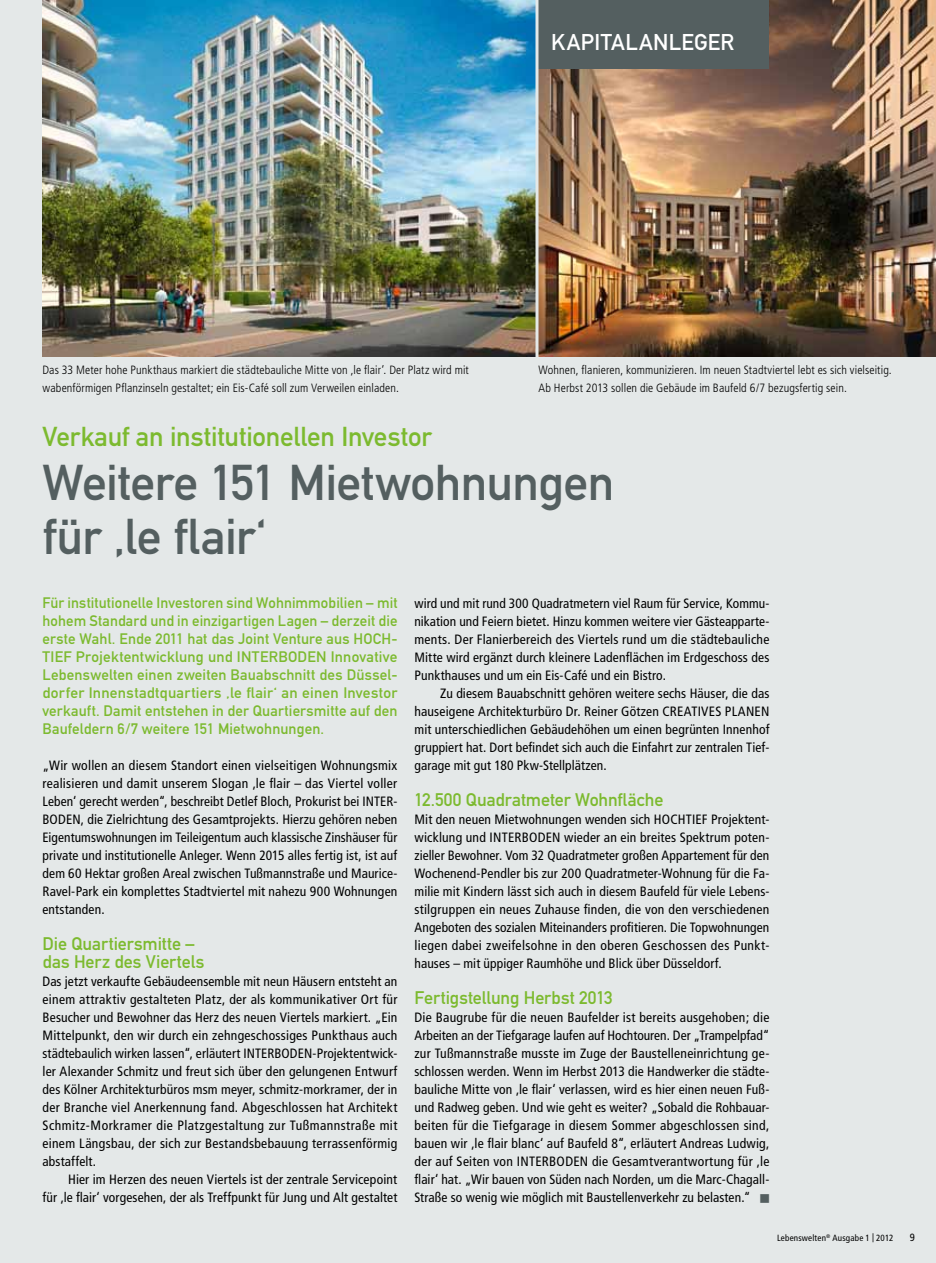
<style>
.page{position:relative;width:936px;height:1263px;background:#fff}
.page>*{position:absolute;margin:0;border:0;box-sizing:border-box;transform-origin:0 0}
.t1{font:49.5px/54px "DIN Mittelschrift Alternate";letter-spacing:-.015em;color:#545f60}
.t2{font:27px "DIN Mittelschrift";letter-spacing:-.005em;color:#7cba2f}
.t3{font:22.5px "DIN Mittelschrift Alternate";letter-spacing:.01em;color:#fff}
.t4{font:18px/18px "DIN Mittelschrift Alternate";letter-spacing:-.005em;color:#7cba2f}
.t5{font:15px/18px "DIN Mittelschrift Alternate";letter-spacing:.01em;color:#7cba2f;text-align:justify}
.t6{font:condensed 13.5px/18px "Frutiger";letter-spacing:.01em;color:#000;text-align:justify}
.t7{font:300 condensed 12px/18px "Frutiger";letter-spacing:.01em;color:#000}
.t8{font:condensed 10.5px "Frutiger";color:#000}
.t9{font:condensed 9px "Frutiger";letter-spacing:.02em;color:#000}
.s1{color:#545f60}
</style>
<div class="page">
<div style="left:0;top:0;width:935px;height:1263px;background:#e4e8e8"></div>
<img style="left:43px;top:0;width:892px;height:356px">
<div style="left:538px;top:0;width:231px;height:68px;background:#545f60"></div>
<hr style="left:535px;top:0;width:3px;height:357px;background:#e4e8e8">
<h3 class="t3" style="left:551px;top:29px;width:75px">Kapi tala</h3>
<h3 class="t3" style="left:653px;top:29px;width:82px">nleger</h3>
<p class="t7" style="left:43px;top:361px;width:428px">Das 33 Meter hohe Punkthaus markiert die städtebauliche Mitte von ‚le flair‘. Der Platz wird mit wabenförmigen Pflanzinseln gestaltet; ein Eis-Café soll zum Verweilen einladen.</p>
<p class="t7" style="left:538px;top:361px;width:355px">Wohnen, flanieren, kommunizieren. Im neuen Stadtviertel lebt es sich vielseitig.<br>Ab Herbst 2013 sollen die Gebäude im Baufeld 6/7 bezugsfertig sein.</p>
<h2 class="t2" style="left:43px;top:421px;width:391px">Verkauf an institutionellen Investor</h2>
<h1 class="t1" style="left:43px;top:456px;width:573px">Weitere 151 Mietwohnungen für ‚le flair‘</h1>
<p class="t5" style="left:43px;top:594px;width:356px">Für institutionelle Investoren sind Wohnimmobilien – mit hohem Standard und in einzigartigen Lagen – derzeit die erste Wahl. Ende 2011 hat das Joint Venture aus HOCH-TIEF Projektentwicklung und INTERBODEN</p>
<p class="t5" style="left:43px;top:648px;width:356px;text-indent:288px">Innovative Lebenswelten einen zweiten Bauabschnitt des Düssel&shy;dorfer Innenstadtquartiers ‚le flair‘ an einen Investor verkauft. Damit entstehen in der Quartiersmitte auf den Baufeldern 6/7 weitere 151 Mietwohnungen.</p>
<p class="t6" style="left:43px;top:757px;width:356px">„Wir wollen an diesem Standort einen vielseitigen Wohnungsmix realisieren und damit unserem Slogan ‚le flair – das Viertel voller Leben‘ gerecht werden“, beschreibt Detlef Bloch, Prokurist bei INTER-BODEN, die Zielrichtung des Gesamtprojekts. Hierzu gehören neben Eigentumswohnungen im Teileigentum auch klassische Zinshäuser für private und institutionelle Anleger. Wenn 2015 alles fertig ist, ist auf dem 60 Hektar großen Areal zwischen Tußmannstraße und Maurice-Ravel-Park ein komplettes Stadtviertel mit nahezu 900 Wohnungen entstanden.</p>
<h3 class="t4" style="left:43px;top:935px;width:163px">Die Quartiersmitte – das Herz des Viertels</h3>
<p class="t6" style="left:43px;top:973px;width:356px">Das jetzt verkaufte Gebäudeensemble mit neun Häusern entsteht an einem attraktiv gestalteten Platz, der als kommunikativer Ort für Besucher und Bewohner das Herz des neuen Viertels markiert. „Ein Mittelpunkt, den wir durch ein zehngeschossiges Punkthaus auch städtebaulich wirken lassen“, erläutert INTERBODEN-Projektentwick&shy;ler Alexander Schmitz und freut sich über den gelungenen Entwurf des Kölner Architekturbüros msm meyer, schmitz-morkramer, der in der Branche viel Anerkennung fand. Abgeschlossen hat Architekt Schmitz-Morkramer die Platzgestaltung zur Tußmannstraße mit einem Längsbau, der sich zur Bestandsbebauung terrassenförmig abstaffelt.</p>
<p class="t6" style="left:43px;top:1171px;width:356px;text-align:right">Hier im Herzen des neuen Viertels ist der zentrale Servicepoint<br>für ‚le flair‘ vorgesehen, der als Treffpunkt für Jung und Alt gestaltet</p>
<p class="t6" style="left:414px;top:595px;width:356px">wird und mit rund 300 Quadratmetern viel Raum für Service, Kommu&shy;nikation und Feiern bietet. Hinzu kommen weitere vier Gästeapparte&shy;ments. Der Flanierbereich des Viertels rund um die städtebauliche Mitte wird ergänzt durch kleinere Ladenflächen im Erdgeschoss des Punkthauses und um ein Eis-Café und ein Bistro.</p>
<p class="t6" style="left:414px;top:685px;width:356px;text-indent:26px">Zu diesem Bauabschnitt gehören weitere sechs Häuser, die das hauseigene Architekturbüro Dr. Reiner Götzen CREATIVES PLANEN mit unterschiedlichen Gebäudehöhen um einen begrünten Innenhof gruppiert hat. Dort befindet sich auch die Einfahrt zur zentralen Tief&shy;garage mit gut 180 Pkw-Stellplätzen.</p>
<h3 class="t4" style="left:414px;top:791px;width:250px">12.500 Quadratmeter Wohnfläche</h3>
<p class="t6" style="left:414px;top:811px;width:356px">Mit den neuen Mietwohnungen wenden sich HOCHTIEF Projektent&shy;wicklung und INTERBODEN wieder an ein breites Spektrum poten&shy;zieller Bewohner. Vom 32 Quadratmeter großen Appartement für den Wochenend-Pendler bis zur 200 Quadratmeter-Wohnung für die Fa&shy;milie mit Kindern lässt sich auch in diesem Baufeld für viele Lebens&shy;stilgruppen ein neues Zuhause finden, die von den verschiedenen Angeboten des sozialen Miteinanders profitieren. Die Topwohnungen liegen dabei zweifelsohne in den oberen Geschossen des Punkt&shy;hauses – mit üppiger Raumhöhe und Blick über Düsseldorf.</p>
<h3 class="t4" style="left:414px;top:989px;width:200px">Fertigstellung Herbst 2013</h3>
<p class="t6" style="left:414px;top:1009px;width:357px">Die Baugrube für die neuen Baufelder ist bereits ausgehoben; die Arbeiten an der Tiefgarage laufen auf Hochtouren. Der „Trampelpfad“ zur Tußmannstraße musste im Zuge der Baustelleneinrichtung ge&shy;schlossen werden. Wenn im Herbst 2013 die Handwerker die städte&shy;bauliche Mitte von ‚le flair‘ verlassen, wird es hier einen neuen Fuß&shy;und Radweg geben. Und wie geht es weiter? „Sobald die Rohbauar&shy;beiten für die Tiefgarage in diesem Sommer abgeschlossen sind, bauen wir ‚le flair blanc‘ auf Baufeld 8“, erläutert Andreas Ludwig, der auf Seiten von INTERBODEN die Gesamtverantwortung für ‚le flair‘ hat. „Wir bauen von Süden nach Norden, um die Marc-Chagall-Straße so wenig wie möglich mit Baustellenverkehr zu belasten.“ <span class="s1">■</span></p>
<p class="t9" style="left:777px;top:1233px;width:118px">Lebenswelten<sup>®</sup> Ausgabe 1 | 2012</p>
<p class="t8" style="left:909px;top:1231px;width:7px">9</p>
</div>
